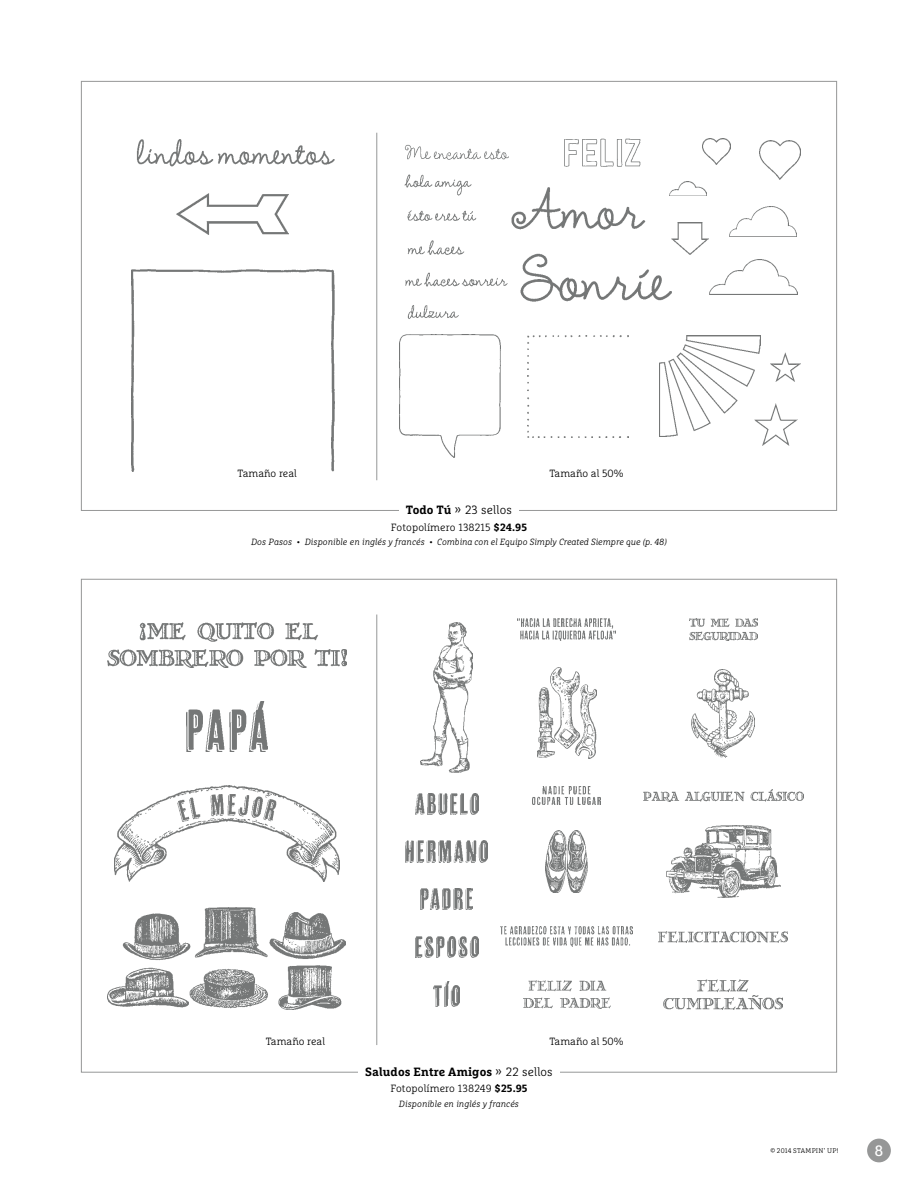
<style>
.page{position:relative;width:918px;height:1188px;background:#fff}
.page>*{position:absolute;margin:0;border:0;box-sizing:border-box;transform-origin:0 0}
.t1{font:15px "Marselis Slab Pro";color:#fff}
.t2{font:700 12px "Marselis Slab Pro";letter-spacing:.01em;color:#000}
.t3{font:300 12px "Marselis Slab Pro";letter-spacing:.01em;color:#000}
.t4{font:300 10.5px "Marselis Slab Pro";color:#000}
.t5{font:italic 300 9px "Marselis Slab Pro";letter-spacing:.01em;color:#000}
.t6{font:300 6.75px "Marselis Slab Pro";letter-spacing:.03em;color:#000}
.s1{font-weight:700}
.s2{font-weight:300}
</style>
<div class="page">
<div style="left:867px;top:1139px;width:24px;height:23px;background:#969797;border-radius:50%"></div>
<hr style="left:376px;top:133px;width:1px;height:347px;background:#969797">
<img style="left:131px;top:270px;width:203px;height:201px">
<img style="left:400px;top:335px;width:101px;height:122px">
<img style="left:759px;top:140px;width:42px;height:39px">
<img style="left:761px;top:403px;width:37px;height:42px">
<img style="left:729px;top:206px;width:67px;height:30px">
<img style="left:670px;top:181px;width:37px;height:14px">
<img style="left:672px;top:222px;width:37px;height:33px">
<img style="left:702px;top:138px;width:28px;height:27px">
<img style="left:771px;top:353px;width:30px;height:29px">
<img style="left:527px;top:336px;width:102px;height:102px">
<img style="left:660px;top:336px;width:101px;height:101px">
<img style="left:710px;top:259px;width:87px;height:35px">
<img style="left:177px;top:194px;width:112px;height:41px">
<img style="left:520px;top:252px;width:153px;height:50px">
<img style="left:407px;top:240px;width:58px;height:15px">
<img style="left:407px;top:210px;width:70px;height:11px">
<img style="left:405px;top:272px;width:103px;height:15px">
<img style="left:407px;top:305px;width:52px;height:14px">
<img style="left:404px;top:174px;width:68px;height:22px">
<img style="left:564px;top:138px;width:77px;height:29px">
<img style="left:511px;top:187px;width:135px;height:43px">
<img style="left:404px;top:144px;width:105px;height:16px">
<img style="left:136px;top:139px;width:199px;height:28px">
<img style="left:546px;top:830px;width:41px;height:63px">
<img style="left:523px;top:981px;width:87px;height:27px">
<img style="left:664px;top:980px;width:119px;height:29px">
<img style="left:501px;top:927px;width:131px;height:20px">
<img style="left:537px;top:668px;width:59px;height:91px">
<img style="left:406px;top:841px;width:81px;height:21px">
<img style="left:433px;top:982px;width:27px;height:25px">
<img style="left:518px;top:619px;width:98px;height:22px">
<img style="left:421px;top:622px;width:51px;height:151px">
<img style="left:692px;top:669px;width:63px;height:88px">
<img style="left:108px;top:908px;width:238px;height:101px">
<img style="left:666px;top:826px;width:114px;height:71px">
<img style="left:115px;top:785px;width:224px;height:96px">
<img style="left:533px;top:786px;width:68px;height:19px">
<img style="left:689px;top:619px;width:68px;height:22px">
<img style="left:186px;top:702px;width:82px;height:49px">
<img style="left:415px;top:936px;width:63px;height:21px">
<img style="left:421px;top:889px;width:51px;height:21px">
<img style="left:415px;top:793px;width:63px;height:21px">
<img style="left:107px;top:622px;width:240px;height:46px">
<img style="left:659px;top:931px;width:129px;height:11px">
<img style="left:643px;top:790px;width:160px;height:11px">
<hr style="left:376px;top:615px;width:1px;height:430px;background:#969797">
<p class="t4" style="left:237px;top:467px;width:61px">Tamaño real</p>
<p class="t4" style="left:549px;top:467px;width:76px">Tamaño al 50%</p>
<h2 class="t3" style="left:406px;top:503px;width:108px"><span class="s1">Todo Tú</span> » 23 sellos</h2>
<p class="t4" style="left:391px;top:521px;width:138px">Fotopolímero 138215 <span class="s1">$24.95</span></p>
<p class="t5" style="left:251px;top:537px;width:417px">Dos Pasos • Disponible en inglés y francés • Combina con el Equipo Simply Created Siempre que (p. 48)</p>
<p class="t4" style="left:266px;top:1035px;width:61px">Tamaño real</p>
<p class="t4" style="left:549px;top:1035px;width:76px">Tamaño al 50%</p>
<h2 class="t2" style="left:365px;top:1064px;width:189px">Saludos Entre Amigos <span class="s2">» 22 sellos</span></h2>
<p class="t4" style="left:390px;top:1082px;width:139px">Fotopolímero 138249 <span class="s1">$25.95</span></p>
<p class="t5" style="left:399px;top:1098px;width:122px">Disponible en inglés y francés</p>
<p class="t6" style="left:770px;top:1147px;width:70px">© 2014 STAMPIN’ UP!</p>
<h1 class="t1" style="left:875px;top:1141px;width:10px">8</h1>
</div>
